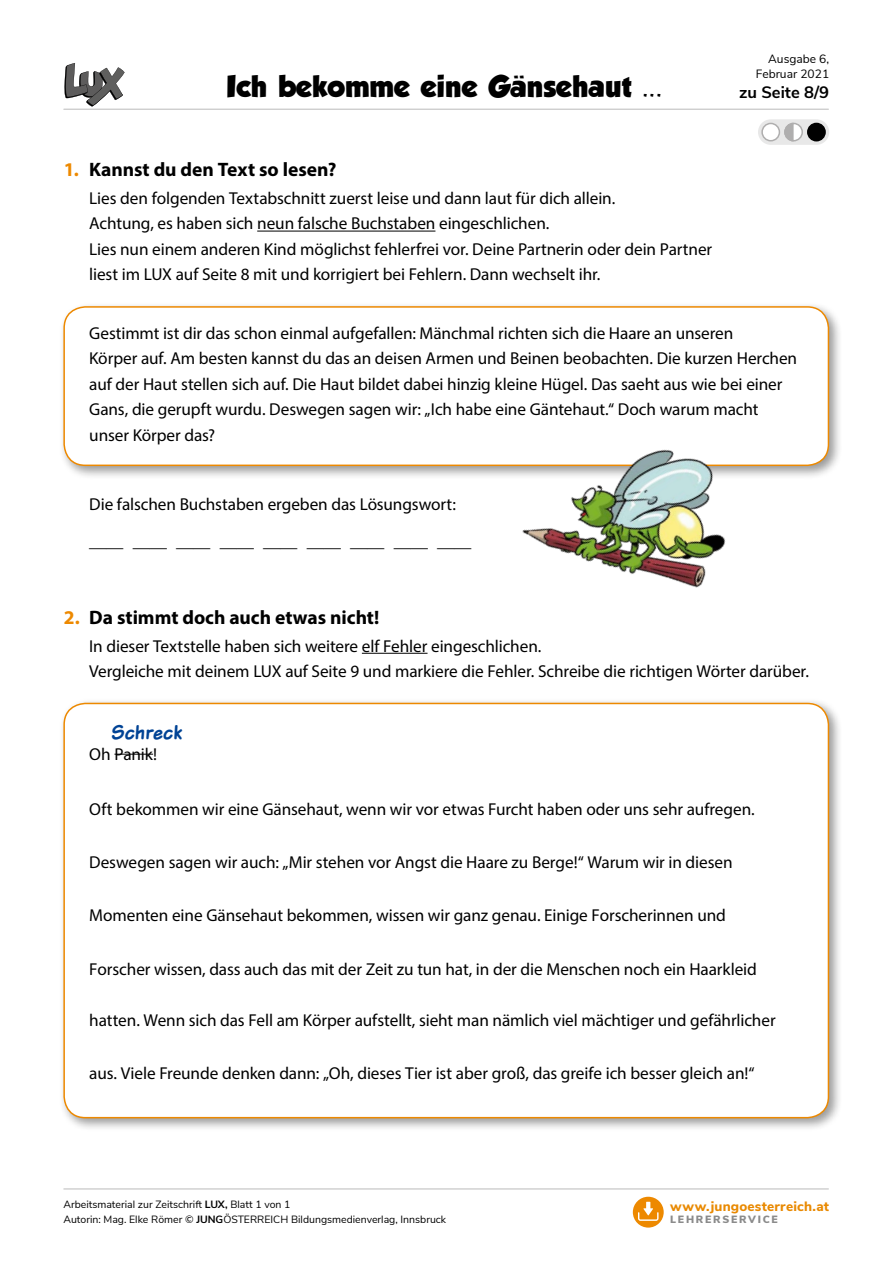
<style>
.page{position:relative;width:893px;height:1263px;background:#fff}
.page>*{position:absolute;margin:0;border:0;box-sizing:border-box;transform-origin:0 0}
.t1{font:27px "LUX Schrift";letter-spacing:.015em;color:#000}
.t2{font:700 21px "Komika Text";letter-spacing:.04em;color:#004395}
.t3{font:700 19.5px "Myriad Pro";color:#000}
.t4{font:17.25px/25.5px "Myriad Pro";letter-spacing:-.005em;color:#000}
.t5{font:700 16.5px "Nunito Sans";color:#000}
.t6{font:800 13.5px "Nunito Sans";letter-spacing:.015em;color:#e98900}
.t7{font:12px/15.8px "Nunito Sans";color:#000;text-align:right}
.t8{font:10.5px/15px "Nunito Sans";color:#000}
.t9{font:900 10.5px "Nunito Sans";letter-spacing:.165em;color:#8b8b8b}
.s1{color:#ed8900}
.s2{font-weight:700}
</style>
<div class="page">
<hr style="left:64px;top:109px;width:764px;height:1px;background:#bababa">
<svg style="left:64px;top:63px;width:61px;height:44px"></svg>
<div style="left:633px;top:1197px;width:31px;height:30px;background:#ed8900;border-radius:50%"></div>
<svg style="left:638px;top:1202px;width:20px;height:19px"></svg>
<hr style="left:64px;top:1188px;width:764px;height:1px;background:#bababa">
<div style="left:59px;top:301px;width:783px;height:179px;background:#000;opacity:.4"></div>
<div style="left:64px;top:307px;width:764px;height:158px;background:#fff;border-radius:21px"></div>
<div style="left:63px;top:306px;width:766px;height:160px;border:2px solid #ed8900;border-radius:21px"></div>
<div style="left:59px;top:698px;width:783px;height:434px;background:#000;opacity:.4"></div>
<div style="left:64px;top:703px;width:764px;height:415px;background:#fff;border-radius:21px"></div>
<div style="left:63px;top:703px;width:766px;height:415px;border:2px solid #ed8900;border-radius:21px"></div>
<svg style="left:759px;top:120px;width:69px;height:24px"></svg>
<div style="left:758px;top:119px;width:71px;height:26px;border:2px solid #e8e8e8;border-radius:12px"></div>
<div style="left:762px;top:123px;width:17px;height:18px;background:#fff;border-radius:50%"></div>
<div style="left:761px;top:123px;width:19px;height:18px;border:2px solid #afaeae;border-radius:50%"></div>
<div style="left:785px;top:123px;width:17px;height:18px;background:#fff;border-radius:50%"></div>
<div style="left:784px;top:123px;width:19px;height:18px;border:2px solid #afaeae;border-radius:50%"></div>
<svg style="left:783px;top:122px;width:12px;height:20px"></svg>
<div style="left:808px;top:123px;width:17px;height:18px;background:#000;border-radius:50%"></div>
<div style="left:807px;top:123px;width:19px;height:18px;border:2px solid #000;border-radius:50%"></div>
<hr style="left:257px;top:231px;width:178px;height:1px;background:#000">
<hr style="left:362px;top:653px;width:66px;height:1px;background:#000">
<hr style="left:114px;top:754px;width:39px;height:1px;background:#000">
<img style="left:496px;top:449px;width:277px;height:139px">
<h1 class="t1" style="left:227px;top:70px;width:437px">Ich bekomme eine Gänsehaut ...</h1>
<p class="t3" style="left:64px;top:157px;width:274px"><span class="s1">1.</span> Kannst du den Text so lesen?</p>
<p class="t4" style="left:89px;top:185px;width:624px">Lies den folgenden Textabschnitt zuerst leise und dann laut für dich allein.<br>Achtung, es haben sich neun falsche Buchstaben eingeschlichen.<br>Lies nun einem anderen Kind möglichst fehlerfrei vor. Deine Partnerin oder dein Partner liest im LUX auf Seite 8 mit und korrigiert bei Fehlern. Dann wechselt ihr.</p>
<p class="t7" style="left:756px;top:50px;width:75px">Ausgabe 6,<br>Februar 2021</p>
<p class="t5" style="left:739px;top:80px;width:92px">zu Seite 8/9</p>
<p class="t4" style="left:89px;top:320px;width:709px">Gestimmt ist dir das schon einmal aufgefallen: Mänchmal richten sich die Haare an unseren<br>Körper auf. Am besten kannst du das an deisen Armen und Beinen beobachten. Die kurzen Herchen auf der Haut stellen sich auf. Die Haut bildet dabei hinzig kleine Hügel. Das saeht aus wie bei einer Gans, die gerupft wurdu. Deswegen sagen wir: „Ich habe eine Gäntehaut.“ Doch warum macht unser Körper das?</p>
<p class="t4" style="left:89px;top:485px;width:384px;line-height:37.5px">Die falschen Buchstaben ergeben das Lösungswort: __ __ __ __ __ __ __ __ __</p>
<p class="t3" style="left:64px;top:605px;width:317px"><span class="s1">2.</span> Da stimmt doch auch etwas nicht!</p>
<p class="t4" style="left:89px;top:633px;width:721px">In dieser Textstelle haben sich weitere elf Fehler eingeschlichen.<br>Vergleiche mit deinem LUX auf Seite 9 und markiere die Fehler. Schreibe die richtigen Wörter darüber.</p>
<p class="t2" style="left:111px;top:718px;width:72px">Schreck</p>
<p class="t4" style="left:89px;top:741px;width:69px">Oh Panik!</p>
<p class="t4" style="left:89px;top:796px;width:667px">Oft bekommen wir eine Gänsehaut, wenn wir vor etwas Furcht haben oder uns sehr aufregen.</p>
<p class="t4" style="left:89px;top:849px;width:645px">Deswegen sagen wir auch: „Mir stehen vor Angst die Haare zu Berge!“ Warum wir in diesen</p>
<p class="t4" style="left:89px;top:903px;width:638px">Momenten eine Gänsehaut bekommen, wissen wir ganz genau. Einige Forscherinnen und</p>
<p class="t4" style="left:89px;top:956px;width:669px">Forscher wissen, dass auch das mit der Zeit zu tun hat, in der die Menschen noch ein Haarkleid</p>
<p class="t4" style="left:89px;top:1007px;width:688px">hatten. Wenn sich das Fell am Körper aufstellt, sieht man nämlich viel mächtiger und gefährlicher</p>
<p class="t4" style="left:89px;top:1060px;width:667px">aus. Viele Freunde denken dann: „Oh, dieses Tier ist aber groß, das greife ich besser gleich an!“</p>
<p class="t8" style="left:63px;top:1196px;width:384px">Arbeitsmaterial zur Zeitschrift <span class="s2">LUX,</span> Blatt 1 von 1<br>Autorin: Mag. Elke Römer © <span class="s2">JUNG</span>ÖSTERREICH Bildungsmedienverlag, Innsbruck</p>
<p class="t6" style="left:670px;top:1196px;width:160px">www.jungoesterreich.at</p>
<p class="t9" style="left:670px;top:1211px;width:109px">LEHRERSERVICE</p>
</div>
